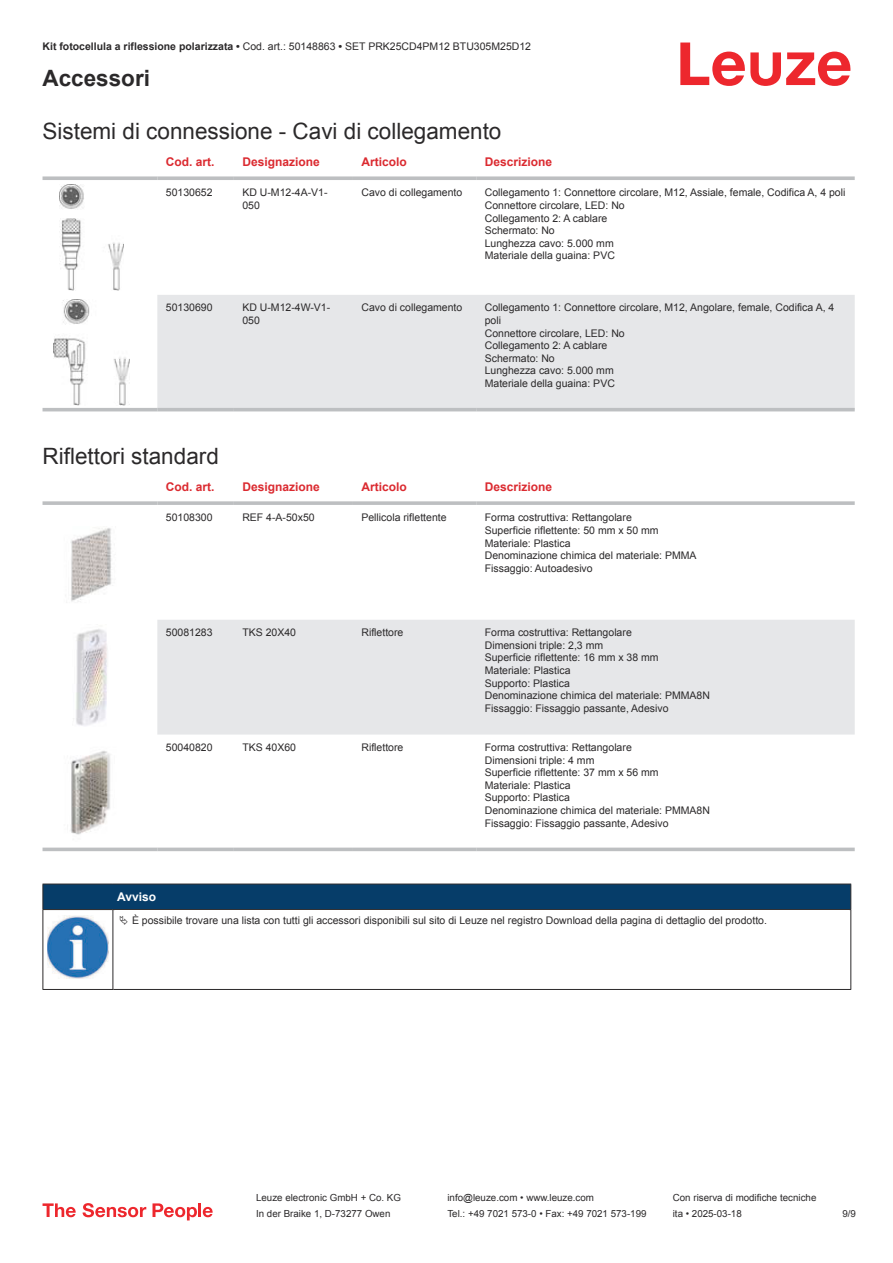
<style>
.page{position:relative;width:893px;height:1263px;background:#fff}
.page>*{position:absolute;margin:0;border:0;box-sizing:border-box;transform-origin:0 0}
.t1{font:22.5px "Arial";color:#2b292a}
.t2{font:700 22.5px "Arial";color:#2b292a}
.t3{font:700 12px "Arial";color:#db2a30}
.t4{font:700 12px "Arial";color:#fff}
.t5{font:10.5px/12.6px "Arial";color:#2b292a}
.t6{font:9.75px "Arial";color:#2b292a}
.s1{font-weight:700}
</style>
<div class="page">
<svg style="left:680px;top:43px;width:170px;height:43px"></svg>
<svg style="left:43px;top:342px;width:812px;height:70px"></svg>
<div style="left:157px;top:295px;width:698px;height:113px;background:#e6e7e9"></div>
<svg style="left:43px;top:176px;width:114px;height:4px"></svg>
<svg style="left:157px;top:176px;width:77px;height:4px"></svg>
<svg style="left:234px;top:176px;width:119px;height:4px"></svg>
<svg style="left:353px;top:176px;width:123px;height:4px"></svg>
<svg style="left:476px;top:176px;width:379px;height:4px;background:#c4c6c8"></svg>
<hr style="left:43px;top:408px;width:114px;height:3px;background:#bdbfc1">
<hr style="left:157px;top:408px;width:77px;height:3px;background:#bdbfc1">
<hr style="left:234px;top:408px;width:119px;height:3px;background:#bdbfc1">
<hr style="left:353px;top:408px;width:123px;height:3px;background:#bdbfc1">
<hr style="left:476px;top:408px;width:379px;height:3px;background:#bdbfc1">
<img style="left:59px;top:184px;width:65px;height:107px">
<img style="left:54px;top:299px;width:75px;height:106px">
<svg style="left:43px;top:734px;width:812px;height:118px"></svg>
<div style="left:157px;top:620px;width:698px;height:114px;background:#e6e7e9"></div>
<svg style="left:43px;top:501px;width:114px;height:4px"></svg>
<svg style="left:157px;top:501px;width:77px;height:4px"></svg>
<svg style="left:234px;top:501px;width:119px;height:4px"></svg>
<svg style="left:353px;top:501px;width:123px;height:4px"></svg>
<svg style="left:476px;top:501px;width:379px;height:4px;background:#c3c5c7"></svg>
<hr style="left:43px;top:848px;width:114px;height:3px;background:#bdbfc1">
<hr style="left:157px;top:848px;width:77px;height:3px;background:#bdbfc1">
<hr style="left:234px;top:848px;width:119px;height:3px;background:#bdbfc1">
<hr style="left:353px;top:848px;width:123px;height:3px;background:#bdbfc1">
<hr style="left:476px;top:848px;width:379px;height:3px;background:#bdbfc1">
<img style="left:71px;top:528px;width:41px;height:74px">
<img style="left:73px;top:629px;width:34px;height:97px">
<img style="left:56px;top:739px;width:71px;height:106px">
<hr style="left:43px;top:909px;width:70px;height:1px;background:#2b292a">
<div style="left:43px;top:884px;width:808px;height:25px;background:#063d69"></div>
<hr style="left:113px;top:909px;width:738px;height:1px;background:#2b292a">
<hr style="left:43px;top:910px;width:1px;height:75px;background:#2b292a">
<hr style="left:113px;top:910px;width:1px;height:75px;background:#2b292a">
<hr style="left:850px;top:910px;width:1px;height:75px;background:#2b292a">
<hr style="left:43px;top:989px;width:70px;height:1px;background:#2b292a">
<hr style="left:113px;top:989px;width:738px;height:1px;background:#2b292a">
<img style="left:47px;top:916px;width:61px;height:63px">
<svg style="left:43px;top:1203px;width:33px;height:14px"></svg>
<svg style="left:83px;top:1203px;width:63px;height:14px"></svg>
<svg style="left:153px;top:1203px;width:44px;height:17px"></svg>
<hr style="left:198px;top:1203px;width:3px;height:14px;background:#ed272d">
<svg style="left:203px;top:1207px;width:10px;height:10px"></svg>
<p class="t5" style="left:43px;top:41px;width:490px"><span class="s1">Kit fotocellula a riflessione polarizzata •</span> Cod. art.: 50148863 <span class="s1">•</span> SET PRK25CD4PM12 BTU305M25D12</p>
<h1 class="t2" style="left:43px;top:70px;width:109px">Accessori</h1>
<h1 class="t1" style="left:43px;top:123px;width:460px">Sistemi di connessione - Cavi di collegamento</h1>
<p class="t3" style="left:166px;top:157px;width:50px">Cod. art.</p>
<p class="t3" style="left:242px;top:157px;width:79px">Designazione</p>
<p class="t3" style="left:361px;top:157px;width:47px">Articolo</p>
<p class="t3" style="left:485px;top:157px;width:69px">Descrizione</p>
<p class="t5" style="left:166px;top:187px;width:48px">50130652</p>
<p class="t5" style="left:242px;top:187px;width:87px">KD U-M12-4A-V1-<br>050</p>
<p class="t5" style="left:361px;top:187px;width:102px">Cavo di collegamento</p>
<p class="t5" style="left:485px;top:187px;width:362px">Collegamento 1: Connettore circolare, M12, Assiale, female, Codifica A, 4 poli Connettore circolare, LED: No<br>Collegamento 2: A cablare<br>Schermato: No<br>Lunghezza cavo: 5.000 mm<br>Materiale della guaina: PVC</p>
<p class="t5" style="left:166px;top:302px;width:48px">50130690</p>
<p class="t5" style="left:242px;top:302px;width:89px">KD U-M12-4W-V1-<br>050</p>
<p class="t5" style="left:361px;top:302px;width:102px">Cavo di collegamento</p>
<p class="t5" style="left:485px;top:302px;width:351px">Collegamento 1: Connettore circolare, M12, Angolare, female, Codifica A, 4 poli<br>Connettore circolare, LED: No<br>Collegamento 2: A cablare<br>Schermato: No<br>Lunghezza cavo: 5.000 mm<br>Materiale della guaina: PVC</p>
<h1 class="t1" style="left:43px;top:448px;width:178px">Riflettori standard</h1>
<p class="t3" style="left:166px;top:482px;width:50px">Cod. art.</p>
<p class="t3" style="left:242px;top:482px;width:79px">Designazione</p>
<p class="t3" style="left:361px;top:482px;width:47px">Articolo</p>
<p class="t3" style="left:485px;top:482px;width:69px">Descrizione</p>
<p class="t5" style="left:166px;top:512px;width:48px">50108300</p>
<p class="t5" style="left:242px;top:512px;width:74px">REF 4-A-50x50</p>
<p class="t5" style="left:361px;top:512px;width:87px">Pellicola riflettente</p>
<p class="t5" style="left:485px;top:512px;width:213px">Forma costruttiva: Rettangolare<br>Superficie riflettente: 50 mm x 50 mm<br>Materiale: Plastica<br>Denominazione chimica del materiale: PMMA<br>Fissaggio: Autoadesivo</p>
<p class="t5" style="left:166px;top:627px;width:48px">50081283</p>
<p class="t5" style="left:242px;top:627px;width:55px">TKS 20X40</p>
<p class="t5" style="left:361px;top:627px;width:44px">Riflettore</p>
<p class="t5" style="left:485px;top:627px;width:227px">Forma costruttiva: Rettangolare<br>Dimensioni triple: 2,3 mm<br>Superficie riflettente: 16 mm x 38 mm<br>Materiale: Plastica<br>Supporto: Plastica<br>Denominazione chimica del materiale: PMMA8N<br>Fissaggio: Fissaggio passante, Adesivo</p>
<p class="t5" style="left:166px;top:742px;width:48px">50040820</p>
<p class="t5" style="left:242px;top:742px;width:55px">TKS 40X60</p>
<p class="t5" style="left:361px;top:742px;width:44px">Riflettore</p>
<p class="t5" style="left:485px;top:742px;width:227px">Forma costruttiva: Rettangolare<br>Dimensioni triple: 4 mm<br>Superficie riflettente: 37 mm x 56 mm<br>Materiale: Plastica<br>Supporto: Plastica<br>Denominazione chimica del materiale: PMMA8N<br>Fissaggio: Fissaggio passante, Adesivo</p>
<p class="t4" style="left:117px;top:892px;width:40px">Avviso</p>
<p class="t5" style="left:132px;top:915px;width:636px">È possibile trovare una lista con tutti gli accessori disponibili sul sito di Leuze nel registro Download della pagina di dettaglio del prodotto.</p>
<p class="t6" style="left:256px;top:1194px;width:146px">Leuze electronic GmbH + Co. KG</p>
<p class="t6" style="left:447px;top:1194px;width:148px">info@leuze.com • www.leuze.com</p>
<p class="t6" style="left:673px;top:1194px;width:145px">Con riserva di modifiche tecniche</p>
<p class="t6" style="left:256px;top:1210px;width:136px">In der Braike 1, D-73277 Owen</p>
<p class="t6" style="left:447px;top:1210px;width:201px">Tel.: +49 7021 573-0 • Fax: +49 7021 573-199</p>
<p class="t6" style="left:673px;top:1210px;width:70px">ita • 2025-03-18</p>
<p class="t6" style="left:842px;top:1210px;width:15px">9 /9</p>
</div>
